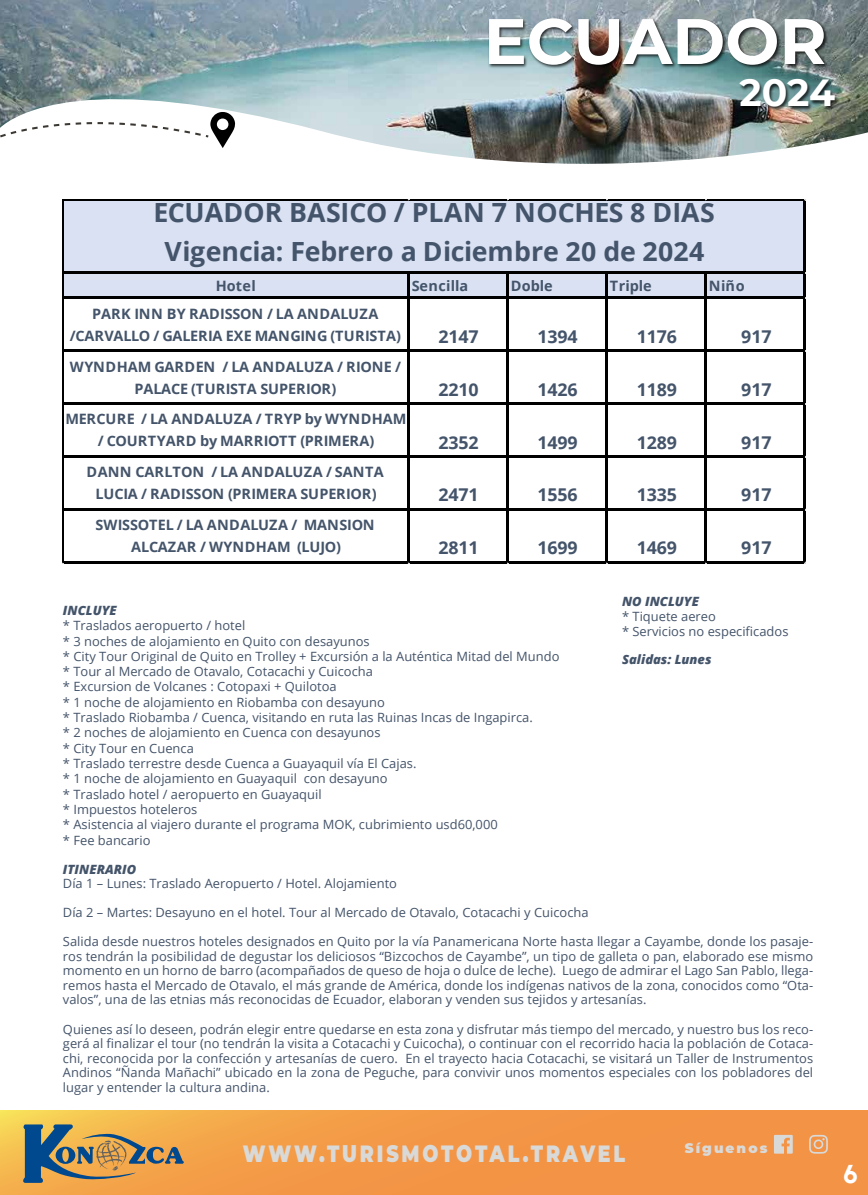
<style>
.page{position:relative;width:868px;height:1195px;background:#fff}
.page>*{position:absolute;margin:0;border:0;box-sizing:border-box;transform-origin:0 0}
.t1{font:700 64.16px "Montserrat";color:#fff}
.t2{font:700 37.76px "Montserrat";color:#fff}
.t3{font:700 26.44px/39.6px "Open Sans";letter-spacing:-.005em;color:#44546a;text-align:center}
.t4{font:700 25.16px "Grava";color:#fff}
.t5{font:900 23.48px "Montserrat";letter-spacing:.15em;color:#d9d9d8;scale:.81 1}
.t6{font:700 17.6px "Open Sans";letter-spacing:-.01em;color:#44546a}
.t7{font:700 14.32px/22px "Open Sans";color:#44546a;text-align:center}
.t8{font:900 13.68px "Montserrat";letter-spacing:.15em;color:#d9d9d8}
.t9{font:12.76px/15.3px "Open Sans";color:#44546a}
.t10{font:italic 800 12.76px "Open Sans";color:#44546a}
</style>
<div class="page">
<img style="left:0;top:0;width:867px;height:200px">
<svg style="left:0;top:1110px;width:867px;height:85px;background:#f39a46"></svg>
<svg style="left:773px;top:1135px;width:19px;height:19px"></svg>
<svg style="left:809px;top:1135px;width:18px;height:19px"></svg>
<svg style="left:0;top:111px;width:235px;height:37px"></svg>
<img style="left:481px;top:7px;width:351px;height:80px">
<img style="left:737px;top:72px;width:103px;height:50px">
<div style="left:63px;top:201px;width:742px;height:98px;background:#d9e1f2"></div>
<hr style="left:63px;top:200px;width:742px;height:1px;background:#000">
<hr style="left:63px;top:271px;width:742px;height:3px;background:#000">
<hr style="left:63px;top:297px;width:742px;height:2px;background:#000">
<hr style="left:63px;top:350px;width:742px;height:2px;background:#000">
<hr style="left:63px;top:402px;width:742px;height:3px;background:#000">
<hr style="left:63px;top:455px;width:742px;height:2px;background:#000">
<hr style="left:63px;top:508px;width:742px;height:2px;background:#000">
<hr style="left:62px;top:200px;width:1px;height:363px;background:#000">
<hr style="left:407px;top:274px;width:2px;height:289px;background:#000">
<hr style="left:506px;top:274px;width:2px;height:289px;background:#000">
<hr style="left:605px;top:274px;width:2px;height:289px;background:#000">
<hr style="left:704px;top:274px;width:2px;height:289px;background:#000">
<hr style="left:63px;top:561px;width:742px;height:2px;background:#000">
<hr style="left:803px;top:201px;width:2px;height:362px;background:#000">
<svg style="left:23px;top:1124px;width:161px;height:59px;background:#a68d61"></svg>
<h1 class="t1" style="left:483px;top:-5px;width:344px">ECUADOR</h1>
<h2 class="t2" style="left:739px;top:66px;width:97px">2024</h2>
<h3 class="t3" style="left:153px;top:192px;width:563px">ECUADOR BASICO / PLAN 7 NOCHES 8 DIAS<br>Vigencia: Febrero a Diciembre 20 de 2024</h3>
<p class="t7" style="left:216px;top:275px;width:42px">Hotel</p>
<p class="t7" style="left:411px;top:275px;width:58px">Sencilla</p>
<p class="t7" style="left:510px;top:275px;width:43px">Doble</p>
<p class="t7" style="left:610px;top:275px;width:43px">Triple</p>
<p class="t7" style="left:709px;top:275px;width:37px">Niño</p>
<p class="t7" style="left:70px;top:302px;width:333px">PARK INN BY RADISSON / LA ANDALUZA /CARVALLO / GALERIA EXE MANGING (TURISTA)</p>
<h3 class="t6" style="left:438px;top:324px;width:42px">2147</h3>
<h3 class="t6" style="left:537px;top:324px;width:42px">1394</h3>
<h3 class="t6" style="left:636px;top:324px;width:42px">1176</h3>
<h3 class="t6" style="left:741px;top:324px;width:32px">917</h3>
<p class="t7" style="left:70px;top:355px;width:332px">WYNDHAM GARDEN / LA ANDALUZA / RIONE /<br>PALACE (TURISTA SUPERIOR)</p>
<p class="t7" style="left:65px;top:408px;width:342px">MERCURE / LA ANDALUZA / TRYP by WYNDHAM / COURTYARD by MARRIOTT (PRIMERA)</p>
<p class="t7" style="left:87px;top:461px;width:299px">DANN CARLTON / LA ANDALUZA / SANTA<br>LUCIA / RADISSON (PRIMERA SUPERIOR)</p>
<p class="t7" style="left:95px;top:514px;width:280px">SWISSOTEL / LA ANDALUZA / MANSION<br>ALCAZAR / WYNDHAM (LUJO)</p>
<h3 class="t6" style="left:438px;top:377px;width:42px">2210</h3>
<h3 class="t6" style="left:537px;top:377px;width:42px">1426</h3>
<h3 class="t6" style="left:636px;top:377px;width:42px">1189</h3>
<h3 class="t6" style="left:741px;top:377px;width:32px">917</h3>
<h3 class="t6" style="left:438px;top:430px;width:42px">2352</h3>
<h3 class="t6" style="left:537px;top:430px;width:42px">1499</h3>
<h3 class="t6" style="left:636px;top:430px;width:42px">1289</h3>
<h3 class="t6" style="left:741px;top:430px;width:32px">917</h3>
<h3 class="t6" style="left:438px;top:483px;width:42px">2471</h3>
<h3 class="t6" style="left:537px;top:483px;width:42px">1556</h3>
<h3 class="t6" style="left:636px;top:483px;width:42px">1335</h3>
<h3 class="t6" style="left:741px;top:483px;width:32px">917</h3>
<h3 class="t6" style="left:438px;top:535px;width:42px">2811</h3>
<h3 class="t6" style="left:537px;top:535px;width:42px">1699</h3>
<h3 class="t6" style="left:636px;top:535px;width:42px">1469</h3>
<h3 class="t6" style="left:741px;top:535px;width:32px">917</h3>
<p class="t10" style="left:622px;top:591px;width:78px">NO INCLUYE</p>
<p class="t9" style="left:622px;top:608px;width:168px">* Tiquete aereo<br>* Servicios no especificados</p>
<p class="t10" style="left:622px;top:649px;width:91px">Salidas: Lunes</p>
<p class="t10" style="left:63px;top:601px;width:55px">INCLUYE</p>
<p class="t9" style="left:63px;top:618px;width:498px">* Traslados aeropuerto / hotel<br>* 3 noches de alojamiento en Quito con desayunos<br>* City Tour Original de Quito en Trolley + Excursión a la Auténtica Mitad del Mundo * Tour al Mercado de Otavalo, Cotacachi y Cuicocha<br>* Excursion de Volcanes : Cotopaxi + Quilotoa<br>* 1 noche de alojamiento en Riobamba con desayuno<br>* Traslado Riobamba / Cuenca, visitando en ruta las Ruinas Incas de Ingapirca.<br>* 2 noches de alojamiento en Cuenca con desayunos<br>* City Tour en Cuenca<br>* Traslado terrestre desde Cuenca a Guayaquil vía El Cajas.<br>* 1 noche de alojamiento en Guayaquil con desayuno<br>* Traslado hotel / aeropuerto en Guayaquil<br>* Impuestos hoteleros<br>* Asistencia al viajero durante el programa MOK, cubrimiento usd60,000<br>* Fee bancario</p>
<p class="t10" style="left:63px;top:859px;width:75px">ITINERARIO</p>
<p class="t9" style="left:63px;top:876px;width:335px">Día 1 – Lunes: Traslado Aeropuerto / Hotel. Alojamiento</p>
<p class="t9" style="left:63px;top:905px;width:527px">Día 2 – Martes: Desayuno en el hotel. Tour al Mercado de Otavalo, Cotacachi y Cuicocha</p>
<p class="t9" style="left:63px;top:934px;width:751px;line-height:14.5px;text-align:justify">Salida desde nuestros hoteles designados en Quito por la vía Panamericana Norte hasta llegar a Cayambe, donde los pasaje&shy;ros tendrán la posibilidad de degustar los deliciosos “Bizcochos de Cayambe”, un tipo de galleta o pan, elaborado ese mismo momento en un horno de barro (acompañados de queso de hoja o dulce de leche). Luego de admirar el Lago San Pablo, llega&shy;remos hasta el Mercado de Otavalo, el más grande de América, donde los indígenas nativos de la zona, conocidos como “Ota&shy;valos”, una de las etnias más reconocidas de Ecuador, elaboran y venden sus tejidos y artesanías.</p>
<p class="t9" style="left:63px;top:1021px;width:751px;line-height:14.5px;text-align:justify">Quienes así lo deseen, podrán elegir entre quedarse en esta zona y disfrutar más tiempo del mercado, y nuestro bus los reco&shy;gerá al finalizar el tour (no tendrán la visita a Cotacachi y Cuicocha), o continuar con el recorrido hacia la población de Cotaca&shy;chi, reconocida por la confección y artesanías de cuero. En el trayecto hacia Cotacachi, se visitará un Taller de Instrumentos Andinos “Ñanda Mañachi” ubicado en la zona de Peguche, para convivir unos momentos especiales con los pobladores del lugar y entender la cultura andina.</p>
<h3 class="t5" style="left:243px;top:1136px;width:473px">WWW.TURISMOTOTAL.TRAVEL</h3>
<p class="t8" style="left:684px;top:1138px;width:84px">Síguenos</p>
<h3 class="t4" style="left:843px;top:1159px;width:16px">6</h3>
</div>
